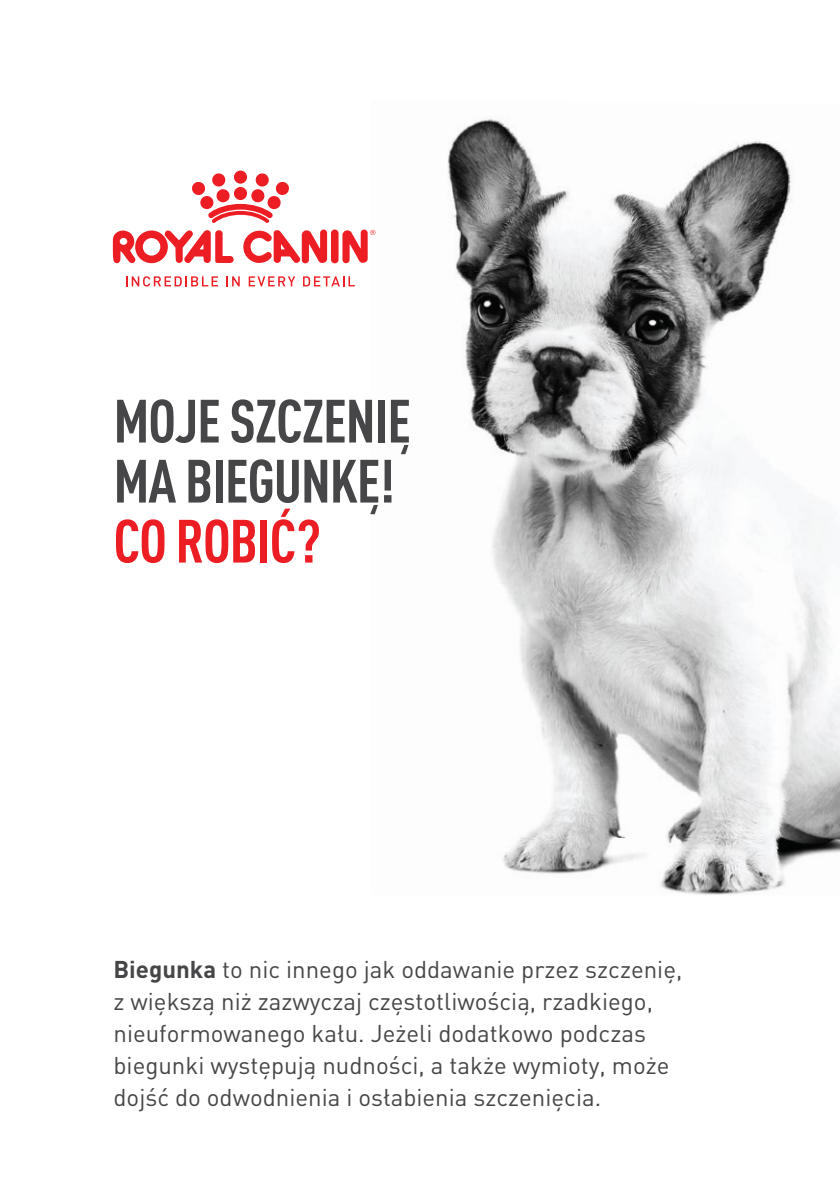
<style>
.page{position:relative;width:840px;height:1191px;background:#fff}
.page>*{position:absolute;margin:0;border:0;box-sizing:border-box;transform-origin:0 0}
.t1{font:700 condensed 60px/60px "DIN Pro";letter-spacing:-.02em;color:#464547}
.t2{font:700 condensed 60px "DIN Pro";letter-spacing:-.02em;color:#ed1d24}
.t3{font:24px/32px "DIN Pro";color:#464547}
.s1{font-weight:700}
</style>
<div class="page">
<img style="left:375px;top:119px;width:464px;height:776px">
<svg style="left:342px;top:229px;width:33px;height:34px"></svg>
<div style="left:331px;top:229px;width:7px;height:34px;background:#ed1d24;border-radius:4px"></div>
<svg style="left:234px;top:171px;width:13px;height:13px"></svg>
<svg style="left:113px;top:173px;width:214px;height:91px"></svg>
<svg style="left:126px;top:276px;width:92px;height:10px"></svg>
<svg style="left:226px;top:276px;width:13px;height:10px"></svg>
<svg style="left:248px;top:276px;width:47px;height:10px"></svg>
<svg style="left:303px;top:276px;width:51px;height:10px"></svg>
<h1 class="t1" style="left:113px;top:386px;width:299px">MOJE SZCZENIĘ<br>MA BIEGUNKĘ!</h1>
<h1 class="t2" style="left:113px;top:496px;width:209px">CO ROBIĆ?</h1>
<p class="t3" style="left:113px;top:952px;width:570px"><span class="s1">Biegunka</span> to nic innego jak oddawanie przez szczenię, z większą niż zazwyczaj częstotliwością, rzadkiego, nieuformowanego kału. Jeżeli dodatkowo podczas biegunki występują nudności, a także wymioty, może dojść do odwodnienia i osłabienia szczenięcia.</p>
</div>
